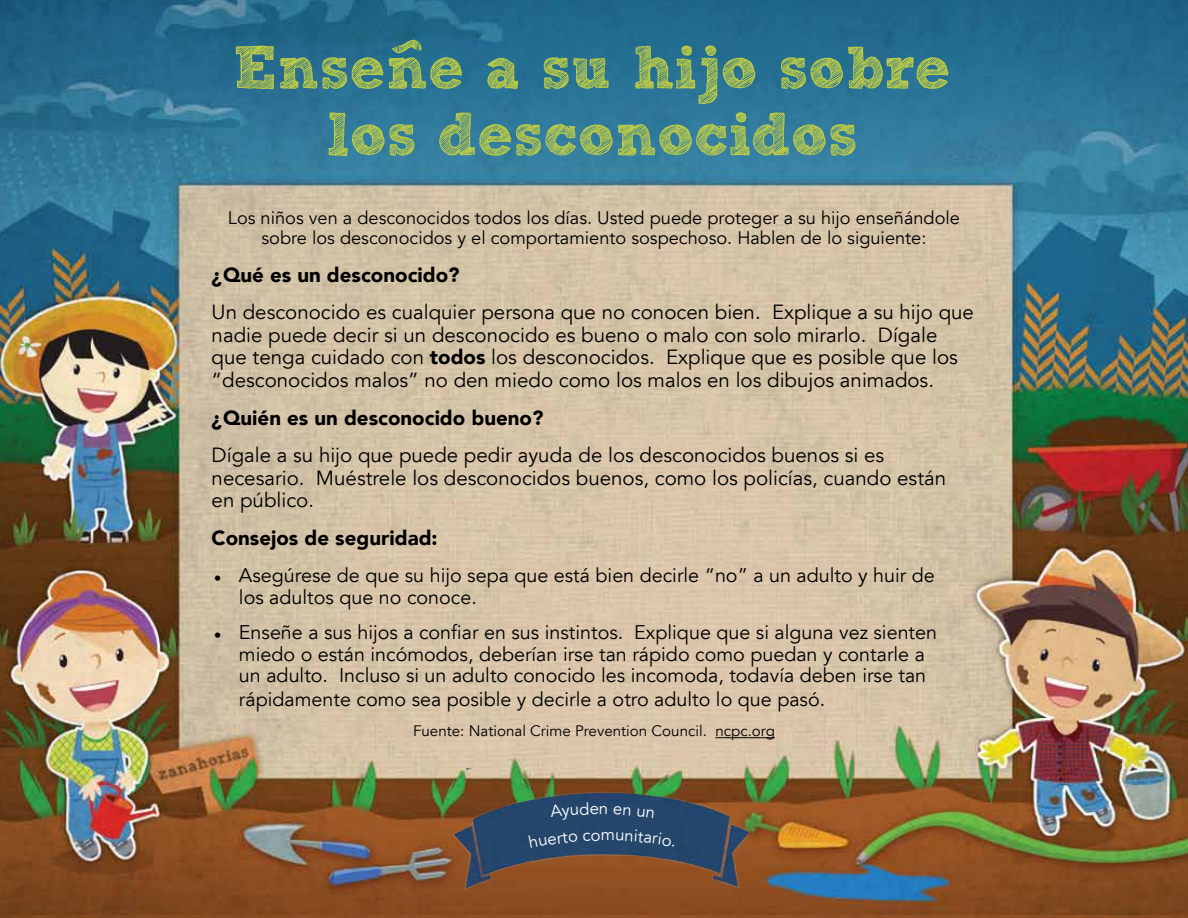
<style>
.page{position:relative;width:1188px;height:918px;background:#fff}
.page>*{position:absolute;margin:0;border:0;box-sizing:border-box;transform-origin:0 0}
.t1{font:60.75px/66.8px "Sketch Rockwell";color:#bbcb47;text-align:center}
.t2{font:20.55px/22.5px "Avenir LT";color:#000}
.t3{font:900 20.55px "Avenir LT";color:#000}
.t4{font:19.65px/22.2px "Avenir LT";color:#000}
.t5{font:18.15px/20.1px "Avenir LT";color:#000;text-align:center}
.t6{font:16.65px "Avenir LT";color:#fff}
.t7{font:15.15px "Avenir LT";color:#000}
.s1{font-weight:900}
.s2{font-family:"Comic Sans MS"}
</style>
<div class="page">
<img style="left:0;top:1px;width:1188px;height:917px">
<img style="left:451px;top:768px;width:306px;height:134px">
<svg style="left:392px;top:40px;width:30px;height:14px"></svg>
<hr style="left:715px;top:737px;width:60px;height:1px;background:#000">
<svg style="left:550px;top:802px;width:57px;height:18px"></svg>
<svg style="left:614px;top:806px;width:17px;height:9px"></svg>
<svg style="left:637px;top:808px;width:17px;height:10px"></svg>
<svg style="left:529px;top:832px;width:48px;height:16px"></svg>
<svg style="left:583px;top:832px;width:17px;height:9px"></svg>
<svg style="left:616px;top:830px;width:58px;height:17px"></svg>
<h1 class="t1" style="left:233px;top:36px;width:719px">Ensene a su hijo sobre los desconocidos</h1>
<p class="t5" style="left:228px;top:208px;width:734px">Los niños ven a desconocidos todos los días. Usted puede proteger a su hijo enseñándole sobre los desconocidos y el comportamiento sospechoso. Hablen de lo siguiente:</p>
<p class="t3" style="left:212px;top:262px;width:250px">¿Qué es un desconocido?</p>
<p class="t2" style="left:212px;top:302px;width:764px">Un desconocido es cualquier persona que no conocen bien. Explique a su hijo que nadie puede decir si un desconocido es bueno o malo con solo mirarlo. Dígale que tenga cuidado con <span class="s1">todos</span> los desconocidos. Explique que es posible que los “desconocidos malos” no den miedo como los malos en los dibujos animados.</p>
<p class="t3" style="left:212px;top:405px;width:333px">¿Quién es un desconocido bueno?</p>
<p class="t2" style="left:212px;top:445px;width:736px">Dígale a su hijo que puede pedir ayuda de los desconocidos buenos si es necesario. Muéstrele los desconocidos buenos, como los policías, cuando están en público.</p>
<p class="t3" style="left:212px;top:526px;width:228px">Consejos de seguridad:</p>
<p class="t4" style="left:239px;top:565px;width:697px;line-height:21.8px;text-indent:-27px"><span class="s2">●</span> Asegúrese de que su hijo sepa que está bien decirle “no” a un adulto y huir de los adultos que no conoce.</p>
<p class="t4" style="left:239px;top:622px;width:700px;text-indent:-27px"><span class="s2">●</span> Enseñe a sus hijos a confiar en sus instintos. Explique que si alguna vez sienten miedo o están incómodos, deberían irse tan rápido como puedan y contarle a un adulto. Incluso si un adulto conocido les incomoda, todavía deben irse tan rápidamente como sea posible y decirle a otro adulto lo que pasó.</p>
<p class="t7" style="left:413px;top:722px;width:363px">Fuente: National Crime Prevention Council. ncpc.org</p>
<p class="t6" style="left:601px;top:825px;width:16px">m</p>
</div>
